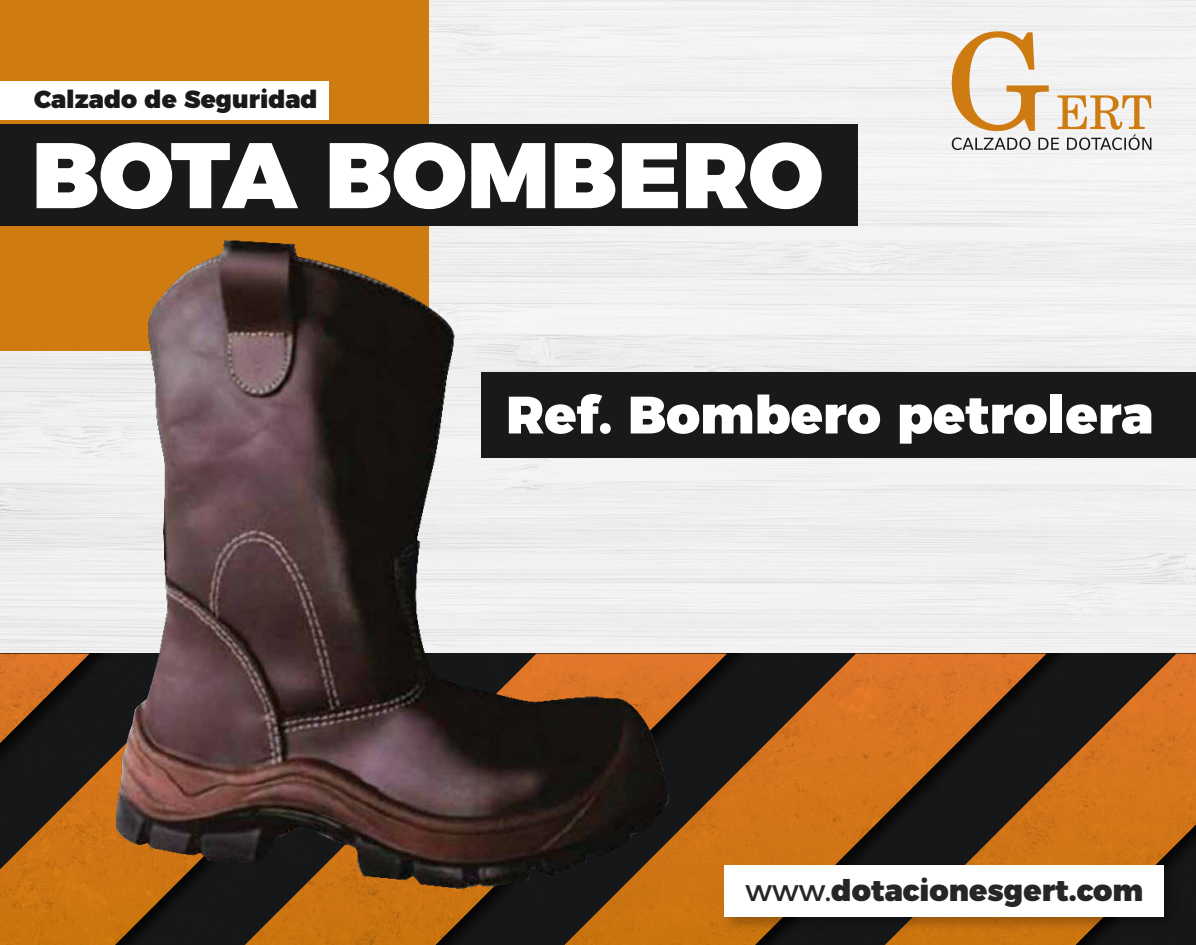
<style>
.page{position:relative;width:1196px;height:945px;background:#fff}
.page>*{position:absolute;margin:0;border:0;box-sizing:border-box;transform-origin:0 0}
.t1{font:900 92.84px "Montserrat";color:#fff}
.t2{font:900 52.5px "Montserrat";color:#fff}
.t3{font:900 29.75px "Montserrat";color:#252628}
.t4{font:900 24.76px "Montserrat";color:#18191b}
.s1{font-weight:400}
</style>
<div class="page">
<div style="left:0;top:0;width:1195px;height:654px;background:#f1f1f1"></div>
<img style="left:0;top:654px;width:206px;height:291px">
<svg style="left:0;top:654px;width:90px;height:90px;background:#74421c"></svg>
<svg style="left:244px;top:901px;width:292px;height:44px;background:#8a5212"></svg>
<svg style="left:563px;top:654px;width:320px;height:291px;background:#925418"></svg>
<svg style="left:883px;top:654px;width:312px;height:291px;background:#854c1b"></svg>
<div style="left:0;top:0;width:428px;height:351px;background:#ce7c11"></div>
<svg style="left:950px;top:31px;width:201px;height:120px"></svg>
<div style="left:0;top:125px;width:858px;height:101px;background:#18191b"></div>
<div style="left:0;top:81px;width:328px;height:39px;background:#fff"></div>
<img style="left:717px;top:858px;width:465px;height:78px">
<div style="left:724px;top:865px;width:439px;height:52px;background:#fff"></div>
<div style="left:481px;top:372px;width:714px;height:86px;background:#18191b"></div>
<img style="left:97px;top:229px;width:580px;height:672px">
<p class="t4" style="left:34px;top:79px;width:285px">Calzado de Seguridad</p>
<h1 class="t1" style="left:32px;top:97px;width:792px">BOTA BOMBERO</h1>
<h2 class="t2" style="left:506px;top:371px;width:648px">Ref. Bombero petrolera</h2>
<p class="t3" style="left:745px;top:866px;width:399px"><span class="s1">www.</span>dotacionesgert.com</p>
</div>
